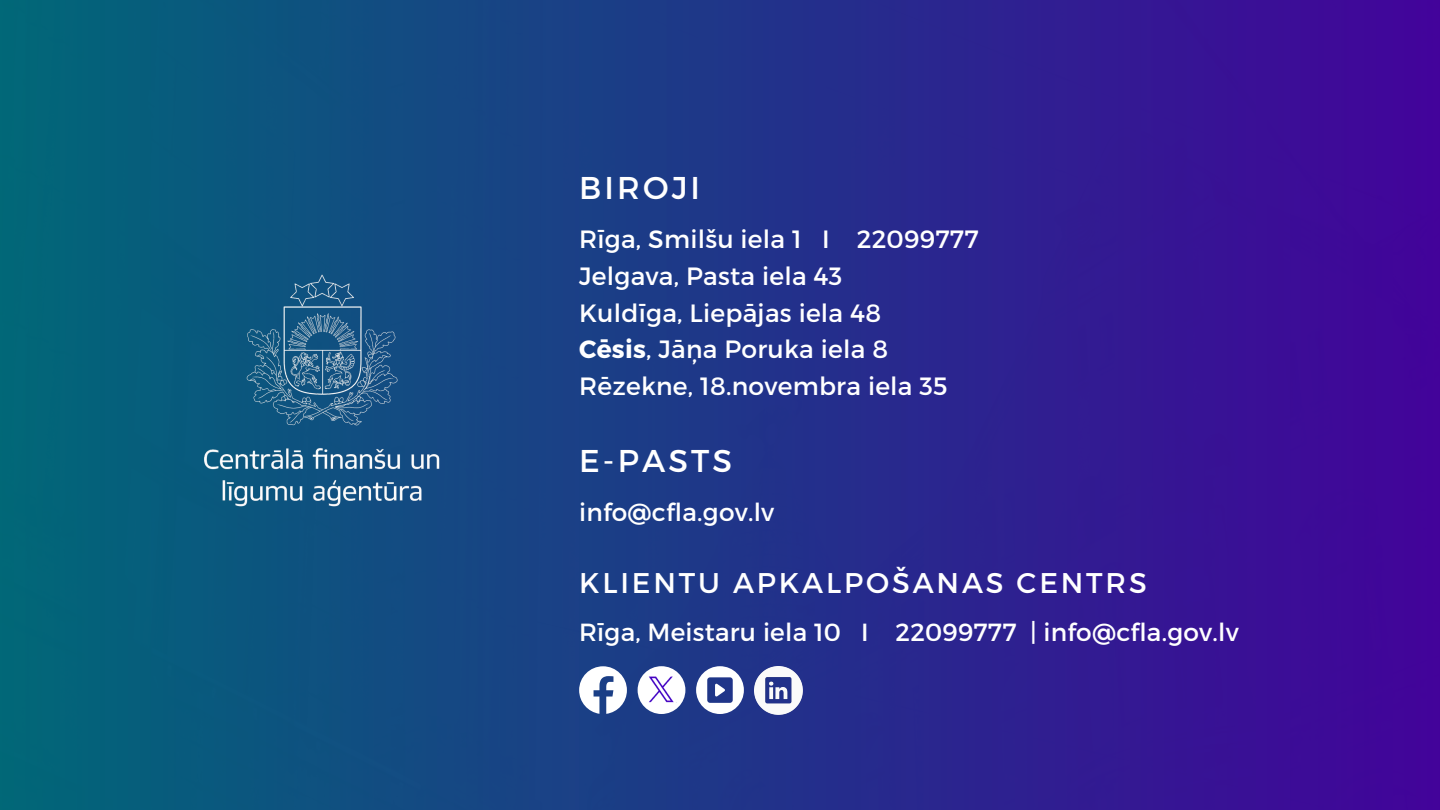
<style>
.page{position:relative;width:1440px;height:810px;background:#fff}
.page>*{position:absolute;margin:0;border:0;box-sizing:border-box;transform-origin:0 0}
.t1{font:31.5px "Montserrat";letter-spacing:.1em;color:#fff}
.t2{font:28.5px "Montserrat";letter-spacing:.1em;color:#fff}
.t3{font:25px "Montserrat";letter-spacing:.01em;color:#fff}
.t4{font:24.8px "Montserrat";letter-spacing:.01em;color:#fff}
.s1{font-weight:700}
</style>
<div class="page">
<div style="left:0;top:0;width:1440px;height:810px;background:linear-gradient(to right,#006878,#42039a)"></div>
<img style="left:131px;top:168px;width:382px;height:383px">
<svg style="left:579px;top:666px;width:48px;height:48px"></svg>
<img style="left:754px;top:666px;width:48px;height:48px">
<svg style="left:638px;top:666px;width:47px;height:48px"></svg>
<svg style="left:696px;top:666px;width:48px;height:48px"></svg>
<div style="left:641px;top:670px;width:40px;height:40px;background:#fff;border-radius:50%"></div>
<img style="left:648px;top:675px;width:28px;height:30px">
<p class="t1" style="left:579px;top:167px;width:122px">BIROJI</p>
<p class="t3" style="left:579px;top:223px;width:401px">Rīga, Smilšu iela 1 I 22099777</p>
<p class="t3" style="left:579px;top:260px;width:265px">Jelgava, Pasta iela 43</p>
<p class="t3" style="left:579px;top:297px;width:303px">Kuldīga, Liepājas iela 48</p>
<p class="t3" style="left:579px;top:333px;width:310px"><span class="s1">Cēsis</span>, Jāņa Poruka iela 8</p>
<h1 class="t3" style="left:579px;top:370px;width:370px">Rēzekne, 18.novembra iela 35</h1>
<p class="t1" style="left:579px;top:440px;width:154px">E-PASTS</p>
<p class="t4" style="left:579px;top:496px;width:197px">info@cfla.gov.lv</p>
<p class="t2" style="left:579px;top:564px;width:569px">KLIENTU APKALPOŠANAS CENTRS</p>
<p class="t4" style="left:579px;top:616px;width:661px">Rīga, Meistaru iela 10 I 22099777 | info@cfla.gov.lv</p>
</div>
